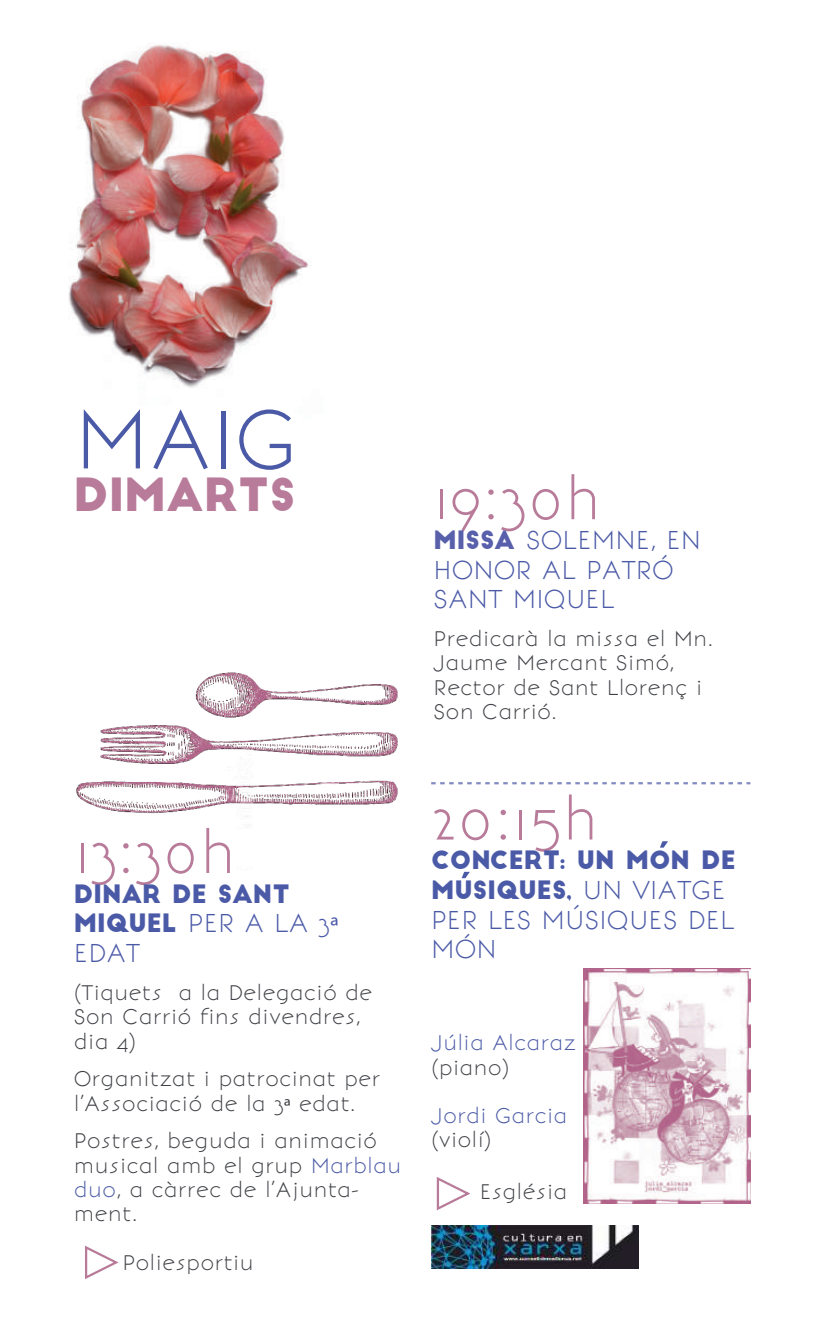
<style>
.page{position:relative;width:830px;height:1340px;background:#fff}
.page>*{position:absolute;margin:0;border:0;box-sizing:border-box;transform-origin:0 0}
.t1{font:300 78.75px "Bonveno CF";color:#4b5aa7}
.t2{font:300 56.25px "Bonveno CF";color:#b87b9a}
.t3{font:44.55px "Big John";color:#b87b9a}
.t4{font:300 24.75px/29.7px "Bonveno CF";color:#4b5aa7}
.t5{font:24.75px/29.7px "Big John";color:#4b5aa7}
.t6{font:300 20.25px/24.3px "Bonveno CF";color:#3f4146}
.t7{font:300 20.25px "Bonveno CF";color:#4b5aa7}
.s1{font-family:"Big John";font-weight:400}
.s2{font-family:"Myriad Pro";font-weight:400}
.s3{color:#4b5aa7}
.s4{font-family:"Big John";font-weight:400;color:#585fab}
.s5{font-family:"Bonveno CF";font-weight:300}
</style>
<div class="page">
<img style="left:68px;top:45px;width:683px;height:1224px">
<svg style="left:455px;top:782px;width:295px;height:2px"></svg>
<svg style="left:84px;top:1243px;width:35px;height:36px"></svg>
<svg style="left:435px;top:1174px;width:35px;height:38px"></svg>
<img style="left:68px;top:616px;width:387px;height:436px">
<img style="left:431px;top:1224px;width:207px;height:43px">
<img style="left:583px;top:968px;width:167px;height:235px">
<svg style="left:659px;top:841px;width:8px;height:6px"></svg>
<svg style="left:461px;top:871px;width:8px;height:7px"></svg>
<h1 class="t1" style="left:74px;top:387px;width:225px">MAIG</h1>
<h3 class="t3" style="left:73px;top:475px;width:224px">DIMARTS</h3>
<h2 class="t2" style="left:74px;top:814px;width:164px">13:30h</h2>
<p class="t5" style="left:74px;top:879px;width:217px">DINAR DE SANT</p>
<p class="t4" style="left:74px;top:908px;width:266px"><span class="s1">MIQUEL</span> PER A LA 3<span class="s2">ª<br></span>EDAT</p>
<p class="t6" style="left:74px;top:980px;width:300px">(Tiquets a la Delegació de<br>Son Carrió fins divendres, dia 4)</p>
<p class="t6" style="left:74px;top:1066px;width:308px">Organitzat i patrocinat per l’Associació de la 3<span class="s2">ª</span> edat.</p>
<p class="t6" style="left:74px;top:1128px;width:329px">Postres, beguda i animació musical amb el grup <span class="s3">Marblau duo</span>, a càrrec de l’Ajunta&shy;ment.</p>
<p class="t6" style="left:122px;top:1250px;width:133px">Poliesportiu</p>
<h2 class="t2" style="left:433px;top:461px;width:169px">19:30h</h2>
<p class="t4" style="left:433px;top:525px;width:269px"><span class="s4">MISSA</span> SOLEMNE, EN<br>HONOR AL PATRÓ<br>SANT MIQUEL</p>
<p class="t6" style="left:433px;top:626px;width:281px">Predicarà la missa el Mn.<br>Jaume Mercant Simó,<br>Rector de Sant Llorenç i<br>Son Carrió.</p>
<h2 class="t2" style="left:431px;top:781px;width:169px">20:15h</h2>
<p class="t5" style="left:431px;top:846px;width:306px">CONCERT: UN MON DE<br>MUSIQUES, <span class="s5">UN VIATGE</span></p>
<p class="t4" style="left:431px;top:904px;width:305px">PER LES MÚSIQUES DEL<br>MÓN</p>
<p class="t7" style="left:431px;top:1029px;width:146px">Júlia Alcaraz</p>
<p class="t6" style="left:431px;top:1054px;width:80px">(piano)</p>
<p class="t7" style="left:431px;top:1102px;width:138px">Jordi Garcia</p>
<p class="t6" style="left:431px;top:1127px;width:62px">(violí)</p>
<p class="t6" style="left:479px;top:1179px;width:89px">Església</p>
</div>
